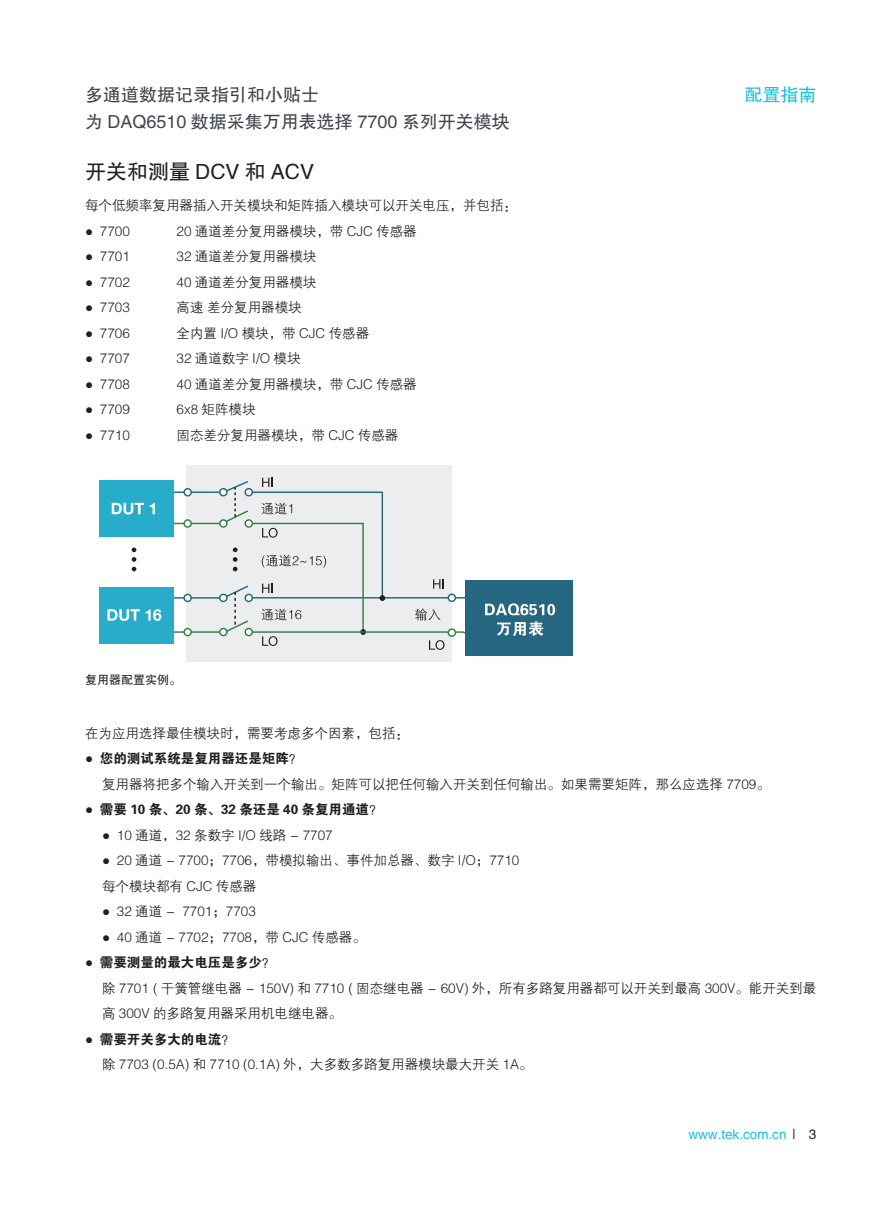
<style>
.page{position:relative;width:893px;height:1212px;background:#fff}
.page>*{position:absolute;margin:0;border:0;box-sizing:border-box;transform-origin:0 0}
.t1{font:21px "FZHTJW GB1 0";color:#231f20}
.t2{font:18px "FZHTJW GB1 0";color:#41464e}
.t3{font:18px "FZHTJW GB1 0";color:#1cbfdf}
.t4{font:13.5px/25.5px "FZZDXJW GB1 0";color:#231f20}
.t5{font:13.5px "FZDHTJW GB1 0";color:#231f20}
.t6{font:13.5px "FZHTJW GB1 0";color:#1cbfdf}
.t7{font:13.5px "FZHTJW GB1 0";color:#231f20}
.t8{font:12px "FZHTJW GB1 0";color:#231f20}
.s1{font-family:"Arial"}
</style>
<div class="page">
<div style="left:187px;top:466px;width:265px;height:196px;background:#ecedee"></div>
<svg style="left:132px;top:547px;width:4px;height:24px"></svg>
<svg style="left:172px;top:478px;width:293px;height:172px"></svg>
<svg style="left:245px;top:628px;width:7px;height:7px"></svg>
<div style="left:244px;top:628px;width:9px;height:8px;border:1px solid #348047;border-radius:50%"></div>
<div style="left:465px;top:580px;width:107px;height:76px;background:#256680"></div>
<svg style="left:485px;top:603px;width:70px;height:12px"></svg>
<svg style="left:497px;top:621px;width:46px;height:15px"></svg>
<div style="left:100px;top:480px;width:74px;height:57px;background:#27adc9"></div>
<svg style="left:112px;top:503px;width:32px;height:11px"></svg>
<svg style="left:150px;top:503px;width:5px;height:11px"></svg>
<div style="left:100px;top:587px;width:74px;height:56px;background:#27adc9"></div>
<svg style="left:107px;top:609px;width:33px;height:12px"></svg>
<svg style="left:146px;top:609px;width:15px;height:12px"></svg>
<svg style="left:448px;top:594px;width:7px;height:7px"></svg>
<div style="left:448px;top:593px;width:8px;height:9px;border:1px solid #256680;border-radius:50%"></div>
<svg style="left:448px;top:629px;width:7px;height:7px"></svg>
<div style="left:448px;top:628px;width:8px;height:9px;border:1px solid #348047;border-radius:50%"></div>
<h2 class="t2" style="left:85px;top:84px;width:235px">多通道数据记录指引和小贴士</h2>
<h2 class="t3" style="left:744px;top:84px;width:73px">配置指南</h2>
<h2 class="t2" style="left:85px;top:111px;width:426px">为 DAQ6510 数据采集万用表选择 7700 系列开关模块</h2>
<h1 class="t1" style="left:85px;top:160px;width:230px">开关和测量 DCV 和 ACV</h1>
<p class="t4" style="left:85px;top:193px;width:434px">每个低频率复用器插入开关模块和矩阵插入模块可以开关电压，并包括：</p>
<p class="t4" style="left:85px;top:219px;width:46px"><span class="s1">●</span> 7700</p>
<p class="t4" style="left:177px;top:219px;width:242px">20 通道差分复用器模块，带 CJC 传感器</p>
<p class="t4" style="left:85px;top:244px;width:46px"><span class="s1">●</span> 7701</p>
<p class="t4" style="left:177px;top:244px;width:141px">32 通道差分复用器模块</p>
<p class="t4" style="left:85px;top:270px;width:46px"><span class="s1">●</span> 7702</p>
<p class="t4" style="left:177px;top:270px;width:141px">40 通道差分复用器模块</p>
<p class="t4" style="left:85px;top:295px;width:46px"><span class="s1">●</span> 7703</p>
<p class="t4" style="left:177px;top:295px;width:127px">高速 差分复用器模块</p>
<p class="t4" style="left:85px;top:321px;width:46px"><span class="s1">●</span> 7706</p>
<p class="t4" style="left:177px;top:321px;width:194px">全内置 I/O 模块，带 CJC 传感器</p>
<p class="t4" style="left:85px;top:346px;width:46px"><span class="s1">●</span> 7707</p>
<p class="t4" style="left:177px;top:346px;width:126px">32 通道数字 I/O 模块</p>
<p class="t4" style="left:85px;top:372px;width:46px"><span class="s1">●</span> 7708</p>
<p class="t4" style="left:177px;top:372px;width:242px">40 通道差分复用器模块，带 CJC 传感器</p>
<p class="t4" style="left:85px;top:397px;width:46px"><span class="s1">●</span> 7709</p>
<p class="t4" style="left:177px;top:397px;width:81px">6x8 矩阵模块</p>
<p class="t4" style="left:85px;top:423px;width:46px"><span class="s1">●</span> 7710</p>
<p class="t4" style="left:177px;top:423px;width:223px">固态差分复用器模块，带 CJC 传感器</p>
<p class="t8" style="left:85px;top:673px;width:97px">复用器配置实例。</p>
<p class="t4" style="left:85px;top:721px;width:326px">在为应用选择最佳模块时，需要考虑多个因素，包括：</p>
<p class="t5" style="left:85px;top:751px;width:219px"><span class="s1">●</span> 您的测试系统是复用器还是矩阵？</p>
<p class="t4" style="left:102px;top:772px;width:669px">复用器将把多个输入开关到一个输出。矩阵可以把任何输入开关到任何输出。如果需要矩阵，那么应选择 7709。</p>
<p class="t5" style="left:85px;top:802px;width:299px"><span class="s1">●</span> 需要 10 条、20 条、32 条还是 40 条复用通道？</p>
<p class="t4" style="left:102px;top:823px;width:232px"><span class="s1">●</span> 10 通道，32 条数字 I/O 线路 - 7707</p>
<p class="t4" style="left:102px;top:848px;width:419px"><span class="s1">●</span> 20 通道 - 7700；7706，带模拟输出、事件加总器、数字 I/O；7710每个模块都有 CJC 传感器</p>
<p class="t4" style="left:102px;top:899px;width:155px"><span class="s1">●</span> 32 通道 - 7701；7703</p>
<p class="t4" style="left:102px;top:925px;width:265px"><span class="s1">●</span> 40 通道 - 7702；7708，带 CJC 传感器。</p>
<p class="t5" style="left:85px;top:955px;width:192px"><span class="s1">●</span> 需要测量的最大电压是多少？</p>
<p class="t4" style="left:102px;top:976px;width:716px">除 7701 ( 干簧管继电器 - 150V) 和 7710 ( 固态继电器 - 60V) 外，所有多路复用器都可以开关到最高 300V。能开关到最高 300V 的多路复用器采用机电继电器。</p>
<p class="t5" style="left:85px;top:1032px;width:151px"><span class="s1">●</span> 需要开关多大的电流？</p>
<p class="t4" style="left:102px;top:1052px;width:432px">除 7703 (0.5A) 和 7710 (0.1A) 外，大多数多路复用器模块最大开关 1A。</p>
<p class="t6" style="left:689px;top:1126px;width:99px">www.tek.com.cn</p>
<p class="t7" style="left:809px;top:1126px;width:9px">3</p>
</div>
